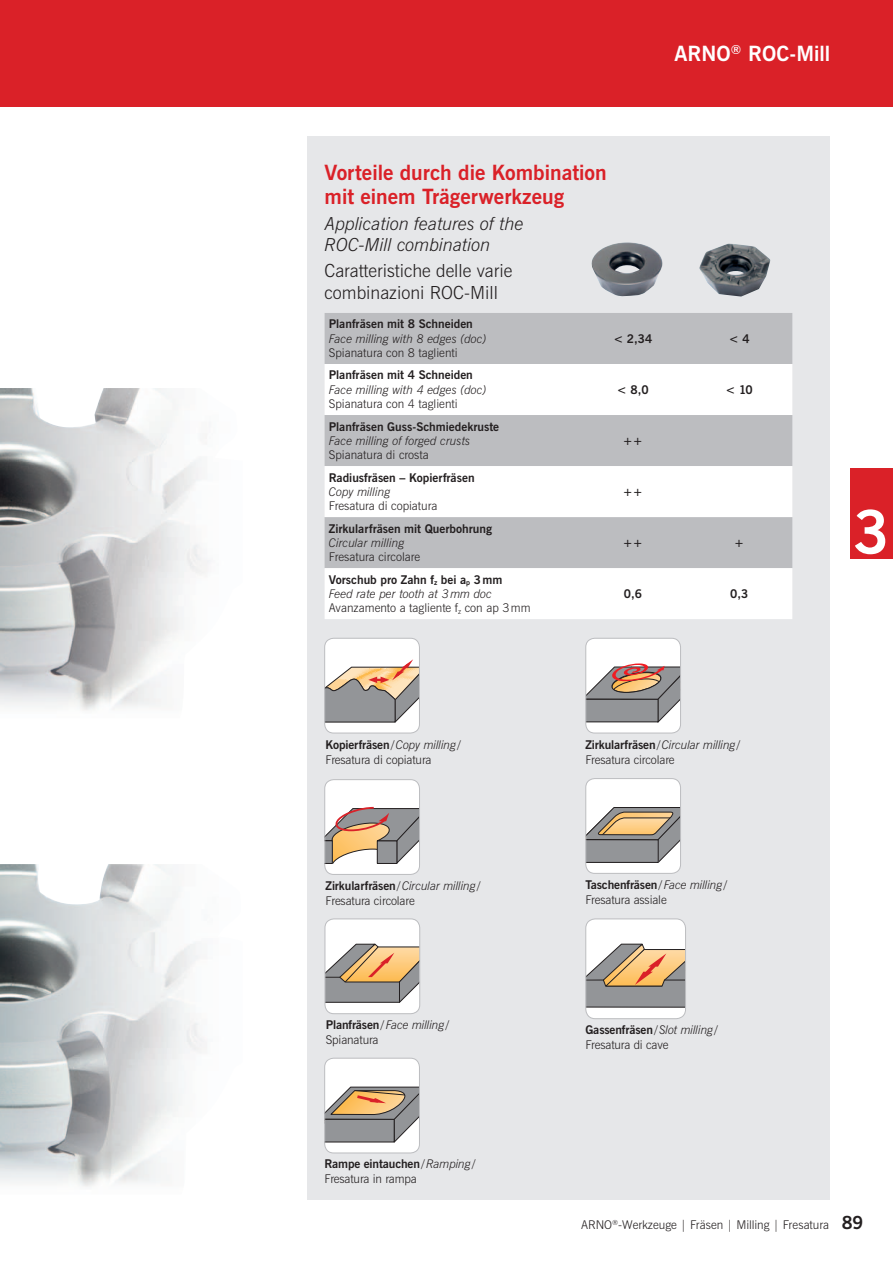
<style>
.page{position:relative;width:893px;height:1263px;background:#fff}
.page>*{position:absolute;margin:0;border:0;box-sizing:border-box;transform-origin:0 0}
.t1{font:700 60px "News Gothic";color:#fff}
.t2{font:700 21px/24px "News Gothic";color:#da2128}
.t3{font:700 21px "News Gothic";color:#fff}
.t4{font:300 18px/21.6px "News Gothic L";color:#231f20}
.t5{font:italic 300 18px/21.6px "News Gothic";color:#231f20}
.t6{font:700 18px "News Gothic";color:#231f20}
.t7{font:italic 300 12px/14.4px "News Gothic";color:#231f20}
.t8{font:300 12px "News Gothic L";color:#231f20}
.t9{font:700 12px "News Gothic";color:#231f20}
.s1{font-weight:700;font-style:normal}
.s2{font-weight:300;font-style:italic}
</style>
<div class="page">
<div style="left:850px;top:468px;width:43px;height:90px;background:#da2128"></div>
<div style="left:0;top:0;width:893px;height:106px;background:#da2128"></div>
<div style="left:308px;top:136px;width:522px;height:1063px;background:#e6e7e9"></div>
<div style="left:325px;top:313px;width:467px;height:51px;background:#bcbdc0"></div>
<svg style="left:325px;top:364px;width:467px;height:255px;background:#e4e4e5"></svg>
<img style="left:591px;top:242px;width:72px;height:54px">
<img style="left:699px;top:244px;width:71px;height:53px">
<div style="left:325px;top:1058px;width:94px;height:95px;background:#fff;border-radius:9px"></div>
<svg style="left:326px;top:1087px;width:92px;height:55px;background:#ac9e8d"></svg>
<div style="left:324px;top:1058px;width:96px;height:95px;border:1px solid #bcbdc0;border-radius:9px"></div>
<div style="left:325px;top:638px;width:94px;height:95px;background:#fff;border-radius:9px"></div>
<svg style="left:326px;top:659px;width:92px;height:64px"></svg>
<div style="left:324px;top:638px;width:96px;height:95px;border:1px solid #bcbdc0;border-radius:9px"></div>
<div style="left:586px;top:638px;width:95px;height:95px;background:#fff;border-radius:9px"></div>
<svg style="left:587px;top:663px;width:92px;height:60px;background:#a99b95"></svg>
<div style="left:585px;top:638px;width:96px;height:95px;border:1px solid #bcbdc0;border-radius:9px"></div>
<div style="left:325px;top:780px;width:94px;height:94px;background:#fff;border-radius:9px"></div>
<svg style="left:326px;top:807px;width:92px;height:57px"></svg>
<div style="left:324px;top:779px;width:96px;height:96px;border:1px solid #bcbdc0;border-radius:9px"></div>
<div style="left:586px;top:778px;width:95px;height:95px;background:#fff;border-radius:9px"></div>
<svg style="left:587px;top:807px;width:92px;height:56px;background:#a99f91"></svg>
<div style="left:585px;top:778px;width:96px;height:96px;border:1px solid #bcbdc0;border-radius:9px"></div>
<div style="left:325px;top:919px;width:95px;height:95px;background:#fff;border-radius:9px"></div>
<svg style="left:327px;top:943px;width:91px;height:60px;background:#beaa90"></svg>
<div style="left:325px;top:918px;width:95px;height:96px;border:1px solid #bcbdc0;border-radius:9px"></div>
<div style="left:586px;top:919px;width:99px;height:100px;background:#fff;border-radius:9px"></div>
<svg style="left:587px;top:943px;width:97px;height:65px;background:#baa792"></svg>
<div style="left:585px;top:918px;width:101px;height:101px;border:1px solid #bcbdc0;border-radius:9px"></div>
<img style="left:0;top:864px;width:207px;height:323px">
<img style="left:0;top:388px;width:211px;height:323px">
<h2 class="t3" style="left:675px;top:39px;width:157px">ARNO<sup>®</sup> ROC-Mill</h2>
<h2 class="t2" style="left:325px;top:161px;width:284px">Vorteile durch die Kombination mit einem Trägerwerkzeug</h2>
<h3 class="t5" style="left:325px;top:213px;width:200px">Application features of the<br>ROC-Mill combination</h3>
<h3 class="t4" style="left:325px;top:260px;width:189px">Caratteristiche delle varie combinazioni ROC-Mill</h3>
<p class="t9" style="left:329px;top:316px;width:146px">Planfräsen mit 8 Schneiden</p>
<p class="t7" style="left:329px;top:331px;width:159px">Face milling with 8 edges (doc)</p>
<p class="t8" style="left:329px;top:345px;width:130px">Spianatura con 8 taglienti</p>
<p class="t9" style="left:329px;top:367px;width:146px">Planfräsen mit 4 Schneiden</p>
<p class="t7" style="left:329px;top:382px;width:159px">Face milling with 4 edges (doc)</p>
<p class="t8" style="left:329px;top:396px;width:130px">Spianatura con 4 taglienti</p>
<p class="t9" style="left:329px;top:418px;width:172px">Planfräsen Guss-Schmiedekruste</p>
<p class="t7" style="left:329px;top:433px;width:143px">Face milling of forged crusts</p>
<p class="t8" style="left:329px;top:447px;width:101px">Spianatura di crosta</p>
<p class="t9" style="left:329px;top:469px;width:147px">Radiusfräsen – Kopierfräsen</p>
<p class="t7" style="left:329px;top:484px;width:63px">Copy milling</p>
<p class="t8" style="left:329px;top:498px;width:110px">Fresatura di copiatura</p>
<p class="t9" style="left:329px;top:520px;width:165px">Zirkularfräsen mit Querbohrung</p>
<p class="t7" style="left:329px;top:535px;width:77px">Circular milling</p>
<p class="t8" style="left:329px;top:549px;width:93px">Fresatura circolare</p>
<p class="t7" style="left:329px;top:572px;width:175px"><span class="s1">Vorschub pro Zahn f</span><sub>z</sub> <span class="s1">bei a</span><sub>p</sub> <span class="s1">3 mm<br></span>Feed rate per tooth at 3 mm doc</p>
<p class="t8" style="left:329px;top:600px;width:203px">Avanzamento a tagliente f<sub>z</sub> con ap 3 mm</p>
<p class="t9" style="left:613px;top:331px;width:41px">&lt; 2,34</p>
<p class="t9" style="left:729px;top:331px;width:22px">&lt; 4</p>
<p class="t9" style="left:617px;top:382px;width:33px">&lt; 8,0</p>
<p class="t9" style="left:725px;top:382px;width:29px">&lt; 10</p>
<p class="t9" style="left:623px;top:433px;width:21px">++</p>
<p class="t9" style="left:623px;top:484px;width:21px">++</p>
<p class="t9" style="left:623px;top:535px;width:21px">++</p>
<p class="t9" style="left:734px;top:535px;width:11px">+</p>
<p class="t9" style="left:624px;top:586px;width:20px">0,6</p>
<p class="t9" style="left:730px;top:586px;width:20px">0,3</p>
<h1 class="t1" style="left:853px;top:492px;width:38px">3</h1>
<p class="t7" style="left:325px;top:737px;width:137px"><span class="s1">Kopierfräsen</span>/ Copy milling/</p>
<p class="t8" style="left:325px;top:752px;width:107px">Fresatura di copiatura</p>
<p class="t7" style="left:585px;top:737px;width:156px"><span class="s1">Zirkularfräsen</span>/ Circular milling/</p>
<p class="t8" style="left:585px;top:752px;width:91px">Fresatura circolare</p>
<p class="t7" style="left:326px;top:878px;width:156px"><span class="s1">Zirkularfräsen</span>/ Circular milling/</p>
<p class="t8" style="left:326px;top:893px;width:91px">Fresatura circolare</p>
<p class="t9" style="left:585px;top:876px;width:143px">Taschenfräsen<span class="s2">/ Face milling/</span></p>
<p class="t8" style="left:585px;top:892px;width:83px">Fresatura assiale</p>
<p class="t7" style="left:326px;top:1018px;width:125px"><span class="s1">Planfräsen</span>/ Face milling/</p>
<p class="t8" style="left:326px;top:1032px;width:54px">Spianatura</p>
<p class="t7" style="left:585px;top:1023px;width:134px"><span class="s1">Gassenfräsen</span>/ Slot milling/</p>
<p class="t8" style="left:585px;top:1037px;width:85px">Fresatura di cave</p>
<p class="t9" style="left:324px;top:1156px;width:152px">Rampe eintauchen<span class="s2">/ Ramping/</span></p>
<p class="t8" style="left:324px;top:1171px;width:94px">Fresatura in rampa</p>
<p class="t8" style="left:581px;top:1217px;width:250px">ARNO<sup>®</sup>-Werkzeuge | Fräsen | Milling | Fresatura</p>
<h3 class="t6" style="left:842px;top:1210px;width:23px">89</h3>
</div>
